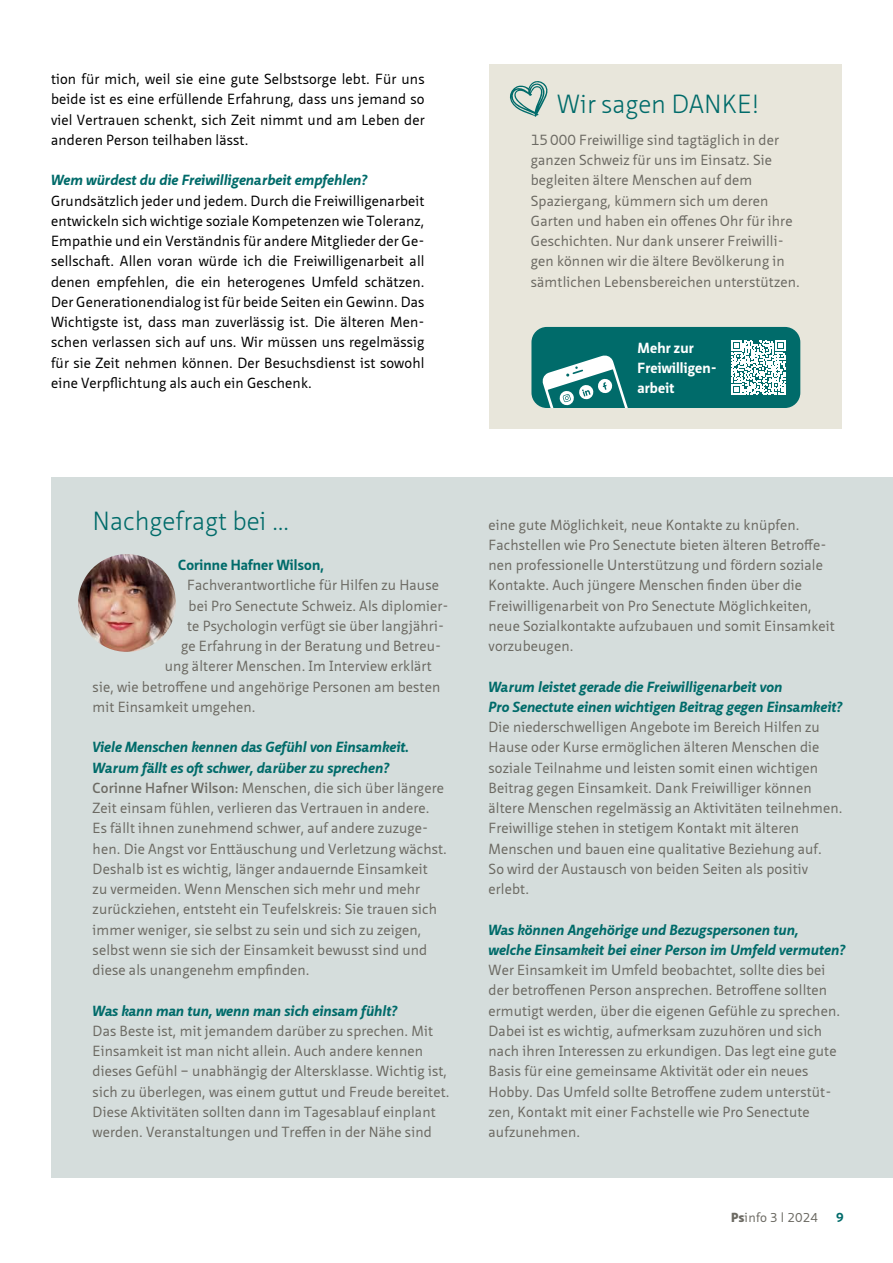
<style>
.page{position:relative;width:893px;height:1263px;background:#fff}
.page>*{position:absolute;margin:0;border:0;box-sizing:border-box;transform-origin:0 0}
.t1{font:300 25.5px "Neue Sans Pro";color:#006b6a}
.t2{font:14.25px/20.2px "Neue Sans Pro";letter-spacing:.01em;color:#6c6a63}
.t3{font:14.25px/20.2px "Neue Sans Pro";letter-spacing:.01em;color:#000;text-align:justify}
.t4{font:italic 700 14.25px/20.2px "Neue Sans Pro";letter-spacing:.01em;color:#006b6a}
.t5{font:700 14.25px/20.2px "Neue Sans Pro";letter-spacing:.01em;color:#fff}
.t6{font:700 14.25px "Neue Sans Pro";letter-spacing:.01em;color:#006b6a}
.t7{font:12.75px "Neue Sans Pro";color:#6c6a63}
.t8{font:700 12.75px "Neue Sans Pro";color:#006b6a}
.s1{font-weight:700;font-style:italic;color:#006b6a}
.s2{font-weight:600}
.s3{font-weight:900}
.s4{font-size:12.45px}
</style>
<div class="page">
<div style="left:51px;top:477px;width:842px;height:701px;background:#d5dddc"></div>
<img style="left:78px;top:554px;width:98px;height:98px;border-radius:49px">
<div style="left:489px;top:64px;width:353px;height:364px;background:#e8e6db"></div>
<div style="left:531px;top:327px;width:269px;height:81px;background:#006b6a;border-radius:15px"></div>
<svg style="left:542px;top:355px;width:86px;height:53px"></svg>
<svg style="left:731px;top:340px;width:55px;height:55px"></svg>
<svg style="left:509px;top:81px;width:39px;height:36px"></svg>
<p class="t3" style="left:51px;top:69px;width:375px">tion für mich, weil sie eine gute Selbstsorge lebt. Für uns beide ist es eine erfüllende Erfahrung, dass uns jemand so viel Vertrauen schenkt, sich Zeit nimmt und am Leben der anderen Person teilhaben lässt.</p>
<p class="t4" style="left:51px;top:170px;width:318px">Wem würdest du die Freiwilligenarbeit empfehlen?</p>
<p class="t3" style="left:51px;top:190px;width:375px">Grundsätzlich jeder und jedem. Durch die Freiwilligenarbeit entwickeln sich wichtige soziale Kompetenzen wie Toleranz, Empathie und ein Verständnis für andere Mitglieder der Ge&shy;sellschaft. Allen voran würde ich die Freiwilligenarbeit all denen empfehlen, die ein heterogenes Umfeld schätzen.<br>Der Generationendialog ist für beide Seiten ein Gewinn. Das Wichtigste ist, dass man zuverlässig ist. Die älteren Men&shy;schen verlassen sich auf uns. Wir müssen uns regelmässig für sie Zeit nehmen können. Der Besuchsdienst ist sowohl eine Verpflichtung als auch ein Geschenk.</p>
<h1 class="t1" style="left:557px;top:87px;width:204px">Wir sagen DANKE!</h1>
<p class="t2" style="left:531px;top:129px;width:271px">15000 Freiwillige sind tagtäglich in der ganzen Schweiz für uns im Einsatz. Sie begleiten ältere Menschen auf dem Spaziergang, kümmern sich um deren Garten und haben ein offenes Ohr für ihre Geschichten. Nur dank unserer Freiwilli&shy;gen können wir die ältere Bevölkerung in sämtlichen Lebensbereichen unterstützen.</p>
<p class="t5" style="left:637px;top:337px;width:81px">Mehr zur<br>Freiwilligen&shy;arbeit</p>
<h1 class="t1" style="left:93px;top:504px;width:198px">Nachgefragt bei …</h1>
<p class="t6" style="left:178px;top:556px;width:147px">Corinne Hafner Wilson,</p>
<p class="t2" style="left:187px;top:575px;width:253px">Fachverantwortliche für Hilfen zu Hause</p>
<p class="t2" style="left:189px;top:595px;width:262px">bei Pro Senectute Schweiz. Als diplomier-</p>
<p class="t2" style="left:187px;top:615px;width:259px">te Psychologin verfügt sie über langjähri-</p>
<p class="t2" style="left:181px;top:636px;width:261px">ge Erfahrung in der Beratung und Betreu-</p>
<p class="t2" style="left:165px;top:656px;width:269px">ung älterer Menschen. Im Interview erklärt</p>
<p class="t2" style="left:93px;top:676px;width:349px">sie, wie betroffene und angehörige Personen am besten</p>
<p class="t2" style="left:93px;top:696px;width:164px">mit Einsamkeit umgehen.</p>
<p class="t2" style="left:93px;top:737px;width:356px"><span class="s1">Viele Menschen kennen das Gefühl von Einsamkeit.<br>Warum fällt es oft schwer, darüber zu sprechen?<br></span><span class="s2">Corinne Hafner Wilson:</span> Menschen, die sich über längere Zeit einsam fühlen, verlieren das Vertrauen in andere.<br>Es fällt ihnen zunehmend schwer, auf andere zuzuge&shy;hen. Die Angst vor Enttäuschung und Verletzung wächst.<br>Deshalb ist es wichtig, länger andauernde Einsamkeit<br>zu vermeiden. Wenn Menschen sich mehr und mehr zurückziehen, entsteht ein Teufelskreis: Sie trauen sich immer weniger, sie selbst zu sein und sich zu zeigen, selbst wenn sie sich der Einsamkeit bewusst sind und diese als unangenehm empfinden.</p>
<p class="t4" style="left:93px;top:1000px;width:306px">Was kann man tun, wenn man sich einsam fühlt?</p>
<p class="t2" style="left:93px;top:1020px;width:358px">Das Beste ist, mit jemandem darüber zu sprechen. Mit Einsamkeit ist man nicht allein. Auch andere kennen dieses Gefühl – unabhängig der Altersklasse. Wichtig ist, sich zu überlegen, was einem guttut und Freude bereitet.<br>Diese Aktivitäten sollten dann im Tagesablauf einplant werden. Veranstaltungen und Treffen in der Nähe sind</p>
<p class="t2" style="left:489px;top:514px;width:348px">eine gute Möglichkeit, neue Kontakte zu knüpfen.<br>Fachstellen wie Pro Senectute bieten älteren Betroffe&shy;nen professionelle Unterstützung und fördern soziale Kontakte. Auch jüngere Menschen finden über die Freiwilligenarbeit von Pro Senectute Möglichkeiten, neue Sozialkontakte aufzubauen und somit Einsamkeit vorzubeugen.</p>
<p class="t4" style="left:489px;top:676px;width:355px">Warum leistet gerade die Freiwilligenarbeit von<br>Pro Senectute einen wichtigen Beitrag gegen Einsamkeit?</p>
<p class="t2" style="left:489px;top:717px;width:355px">Die niederschwelligen Angebote im Bereich Hilfen zu Hause oder Kurse ermöglichen älteren Menschen die soziale Teilnahme und leisten somit einen wichtigen Beitrag gegen Einsamkeit. Dank Freiwilliger können ältere Menschen regelmässig an Aktivitäten teilnehmen.<br>Freiwillige stehen in stetigem Kontakt mit älteren Menschen und bauen eine qualitative Beziehung auf.<br>So wird der Austausch von beiden Seiten als positiv erlebt.</p>
<p class="t4" style="left:489px;top:919px;width:358px">Was können Angehörige und Bezugspersonen tun,<br>welche Einsamkeit bei einer Person im Umfeld vermuten?</p>
<p class="t2" style="left:489px;top:960px;width:353px">Wer Einsamkeit im Umfeld beobachtet, sollte dies bei der betroffenen Person ansprechen. Betroffene sollten ermutigt werden, über die eigenen Gefühle zu sprechen.<br>Dabei ist es wichtig, aufmerksam zuzuhören und sich nach ihren Interessen zu erkundigen. Das legt eine gute Basis für eine gemeinsame Aktivität oder ein neues Hobby. Das Umfeld sollte Betroffene zudem unterstüt&shy;zen, Kontakt mit einer Fachstelle wie Pro Senectute aufzunehmen.</p>
<p class="t7" style="left:731px;top:1209px;width:88px"><span class="s3">Ps</span>info <span class="s4">3</span> l <span class="s4">2024</span></p>
<p class="t8" style="left:836px;top:1209px;width:9px">9</p>
</div>
